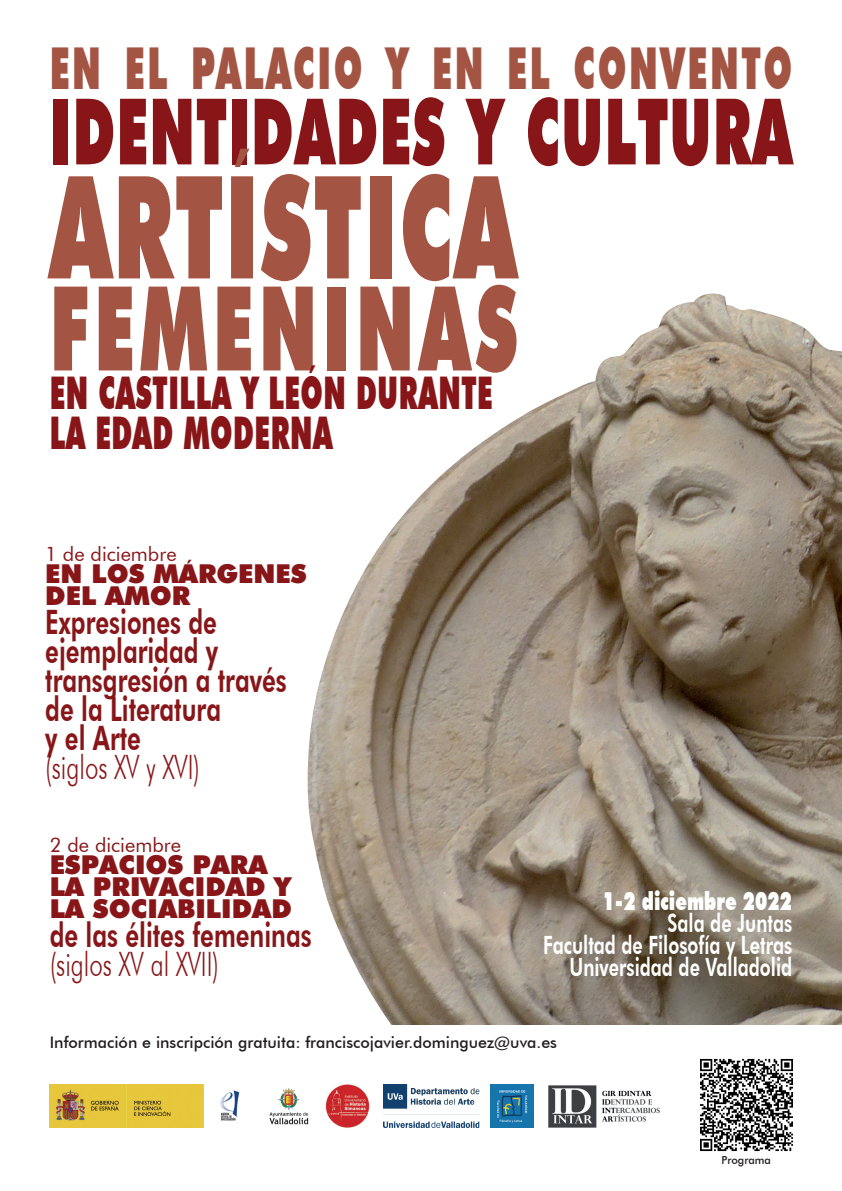
<style>
.page{position:relative;width:842px;height:1191px;background:#fff}
.page>*{position:absolute;margin:0;border:0;box-sizing:border-box;transform-origin:0 0}
.t1{font:900 142.8px "Futura";letter-spacing:.02em;color:#a45443;scale:.59 1}
.t2{font:900 117.3px "Futura";letter-spacing:.08em;color:#a45443;scale:.59 1}
.t3{font:900 91.8px "Futura";letter-spacing:.02em;color:#881619;scale:.59 1}
.t4{font:900 57.8px "Futura BT";letter-spacing:.075em;color:#a45443;scale:.59 1}
.t5{font:900 45px/39px "Futura BT";letter-spacing:.02em;color:#881619;scale:.59 1}
.t6{font:800 33.6px/29px "Futura BT";color:#881619;scale:.71 1}
.t7{font:300 33.6px "Futura BT";color:#881619;scale:.71 1}
.t8{font:900 26px/22px "Futura";color:#881619}
.t9{font:800 25.2px/22px "Futura BT";color:#fff;text-align:right;scale:.71 1}
.t10{font:900 25.2px "Futura BT";color:#fff;scale:.71 1}
.t11{font:20px "Futura BT";color:#881619}
.t12{font:500 16px "Futura BT";color:#231f20}
.t13{font:500 11.1px "Futura BT";color:#231f20}
</style>
<div class="page">
<img style="left:307px;top:294px;width:535px;height:731px">
<img style="left:50px;top:1084px;width:190px;height:43px">
<img style="left:548px;top:1085px;width:112px;height:43px">
<img style="left:384px;top:1084px;width:96px;height:43px">
<img style="left:491px;top:1084px;width:42px;height:43px">
<img style="left:269px;top:1088px;width:40px;height:37px">
<img style="left:325px;top:1084px;width:45px;height:44px">
<img style="left:700px;top:1058px;width:93px;height:94px">
<h3 class="t4" style="left:50px;top:34px;width:1260px">EN EL PALACIO Y EN EL CONVENTO</h3>
<h3 class="t3" style="left:50px;top:67px;width:1260px">IDENTIDADES Y CULTURA</h3>
<h1 class="t1" style="left:50px;top:126px;width:793px">ARTÍSTICA</h1>
<h2 class="t2" style="left:50px;top:246px;width:795px">FEMENINAS</h2>
<h3 class="t5" style="left:50px;top:374px;width:752px">EN CASTILLA Y LEÓN DURANTE<br>LA EDAD MODERNA</h3>
<p class="t11" style="left:45px;top:541px;width:133px">1 de diciembre</p>
<p class="t8" style="left:45px;top:561px;width:263px">EN LOS MÁRGENES<br>DEL AMOR</p>
<p class="t6" style="left:45px;top:607px;width:342px">Expresiones de ejemplaridad y transgresión a través de la Literatura<br>y el Arte</p>
<p class="t7" style="left:45px;top:746px;width:219px">(siglos XV y XVI)</p>
<p class="t11" style="left:50px;top:833px;width:133px">2 de diciembre</p>
<p class="t8" style="left:50px;top:852px;width:244px">ESPACIOS PARA<br>LA PRIVACIDAD Y<br>LA SOCIABILIDAD</p>
<p class="t6" style="left:50px;top:920px;width:371px">de las élites femeninas</p>
<p class="t7" style="left:50px;top:944px;width:240px">(siglos XV al XVII)</p>
<p class="t10" style="left:602px;top:886px;width:269px">1-2 diciembre 2022</p>
<p class="t9" style="left:543px;top:912px;width:352px">Sala de Juntas<br>Facultad de Filosofía y Letras<br>Universidad de Valladolid</p>
<p class="t12" style="left:50px;top:1032px;width:509px">Información e inscripción gratuita: franciscojavier.dominguez@uva.es</p>
<p class="t13" style="left:722px;top:1153px;width:51px">Programa</p>
</div>
